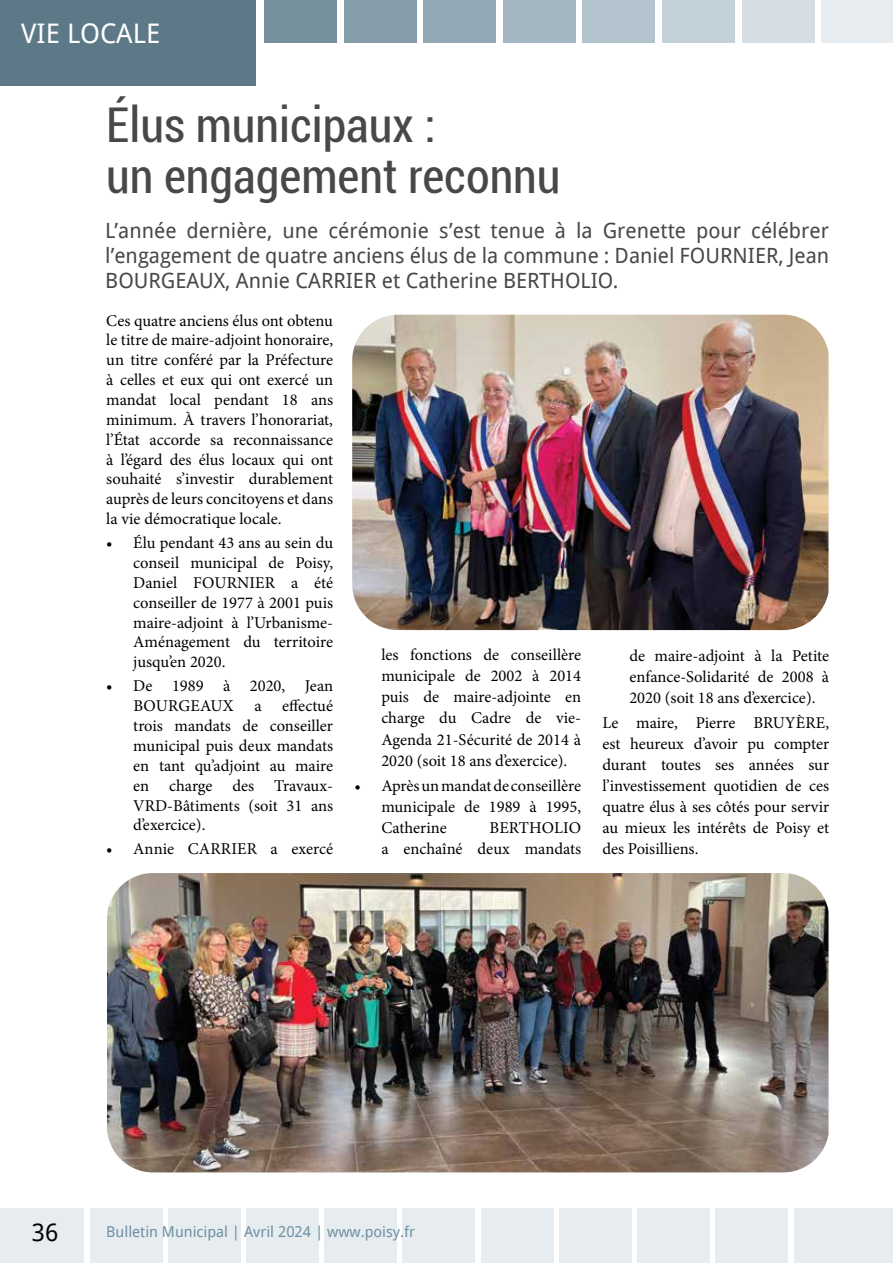
<style>
.page{position:relative;width:893px;height:1263px;background:#fff}
.page>*{position:absolute;margin:0;border:0;box-sizing:border-box;transform-origin:0 0}
.t1{font:condensed 48px/51px "Roboto";color:#48484a}
.t2{font:27px "Droid Sans";color:#fff}
.t3{font:24px "Droid Sans";color:#000}
.t4{font:21px/25.2px "Droid Sans";color:#48484a;text-align:justify}
.t5{font:16.5px/19.8px "Minion Pro";color:#000;text-align:justify}
.t6{font:15px "Droid Sans";color:#6e90a1}
</style>
<div class="page">
<img style="left:352px;top:315px;width:476px;height:315px">
<img style="left:107px;top:873px;width:721px;height:299px">
<div style="left:822px;top:0;width:71px;height:42px;background:#e6ecf0"></div>
<div style="left:742px;top:0;width:72px;height:42px;background:#d4dee4"></div>
<div style="left:662px;top:0;width:73px;height:42px;background:#c3d1d8"></div>
<div style="left:583px;top:0;width:72px;height:42px;background:#b3c3cd"></div>
<div style="left:503px;top:0;width:72px;height:42px;background:#a3b6c1"></div>
<div style="left:424px;top:0;width:72px;height:42px;background:#93a9b5"></div>
<div style="left:344px;top:0;width:72px;height:42px;background:#859ca9"></div>
<div style="left:264px;top:0;width:73px;height:42px;background:#77909d"></div>
<div style="left:0;top:0;width:256px;height:85px;background:#5d7987"></div>
<div style="left:559px;top:1208px;width:73px;height:55px;background:#e6ecf0"></div>
<div style="left:246px;top:1208px;width:73px;height:55px;background:#e6ecf0"></div>
<div style="left:716px;top:1208px;width:72px;height:55px;background:#e6ecf0"></div>
<div style="left:403px;top:1208px;width:72px;height:55px;background:#e6ecf0"></div>
<div style="left:90px;top:1208px;width:72px;height:55px;background:#e6ecf0"></div>
<div style="left:794px;top:1208px;width:99px;height:55px;background:#e6ecf0"></div>
<div style="left:481px;top:1208px;width:72px;height:55px;background:#e6ecf0"></div>
<div style="left:168px;top:1208px;width:72px;height:55px;background:#e6ecf0"></div>
<div style="left:638px;top:1208px;width:72px;height:55px;background:#e6ecf0"></div>
<div style="left:325px;top:1208px;width:72px;height:55px;background:#e6ecf0"></div>
<div style="left:0;top:1208px;width:84px;height:55px;background:#e6ecf0"></div>
<h2 class="t2" style="left:21px;top:15px;width:140px">VIE LOCALE</h2>
<h1 class="t1" style="left:106px;top:98px;width:456px">Élus municipaux :<br>un engagement reconnu</h1>
<p class="t4" style="left:105px;top:217px;width:725px">L’année dernière, une cérémonie s’est tenue à la Grenette pour célébrer l’engagement de quatre anciens élus de la commune : Daniel FOURNIER, Jean BOURGEAUX, Annie CARRIER et Catherine BERTHOLIO.</p>
<p class="t5" style="left:106px;top:310px;width:228px">Ces quatre anciens élus ont obtenu le titre de maire-adjoint honoraire, un titre conféré par la Préfecture à celles et eux qui ont exercé un mandat local pendant 18 ans minimum. À travers l’honorariat, l’État accorde sa reconnaissance à l’égard des élus locaux qui ont souhaité s’investir durablement auprès de leurs concitoyens et dans la vie démocratique locale.</p>
<p class="t5" style="left:133px;top:533px;width:201px;text-indent:-27px">• Élu pendant 43 ans au sein du conseil municipal de Poisy, Daniel FOURNIER a été conseiller de 1977 à 2001 puis maire-adjoint à l’Urbanisme-Aménagement du territoire jusqu’en 2020.</p>
<p class="t5" style="left:133px;top:676px;width:201px;text-indent:-27px">• De 1989 à 2020, Jean<br>BOURGEAUX</p>
<p class="t5" style="left:133px;top:696px;width:201px;text-indent:121px">a effectué trois mandats de conseiller municipal puis deux mandats en tant qu’adjoint au maire en charge des Travaux-VRD-Bâtiments (soit 31 ans d’exercice).</p>
<p class="t5" style="left:106px;top:839px;width:228px">• Annie CARRIER a exercé</p>
<p class="t5" style="left:381px;top:645px;width:201px;line-height:21px">les fonctions de conseillère municipale de 2002 à 2014 puis de maire-adjointe en charge du Cadre de vie-Agenda 21-Sécurité de 2014 à 2020 (soit 18 ans d’exercice).</p>
<p class="t5" style="left:381px;top:775px;width:201px;line-height:21px;text-indent:-27px">• Après un mandat de conseillère municipale de 1989 à 1995, Catherine</p>
<p class="t5" style="left:381px;top:817px;width:201px;line-height:21px;text-align:right">BERTHOLIO<br>a enchaîné deux mandats</p>
<p class="t5" style="left:629px;top:645px;width:201px;line-height:21px">de maire-adjoint à la Petite enfance-Solidarité de 2008 à 2020 (soit 18 ans d’exercice).</p>
<p class="t5" style="left:602px;top:712px;width:228px;line-height:21px">Le maire, Pierre BRUYÈRE, est heureux d’avoir pu compter durant toutes ses années sur l’investissement quotidien de ces quatre élus à ses côtés pour servir au mieux les intérêts de Poisy et des Poisilliens.</p>
<h3 class="t3" style="left:32px;top:1216px;width:28px">36</h3>
<p class="t6" style="left:106px;top:1221px;width:310px">Bulletin Municipal | Avril 2024 | www.poisy.fr</p>
</div>
